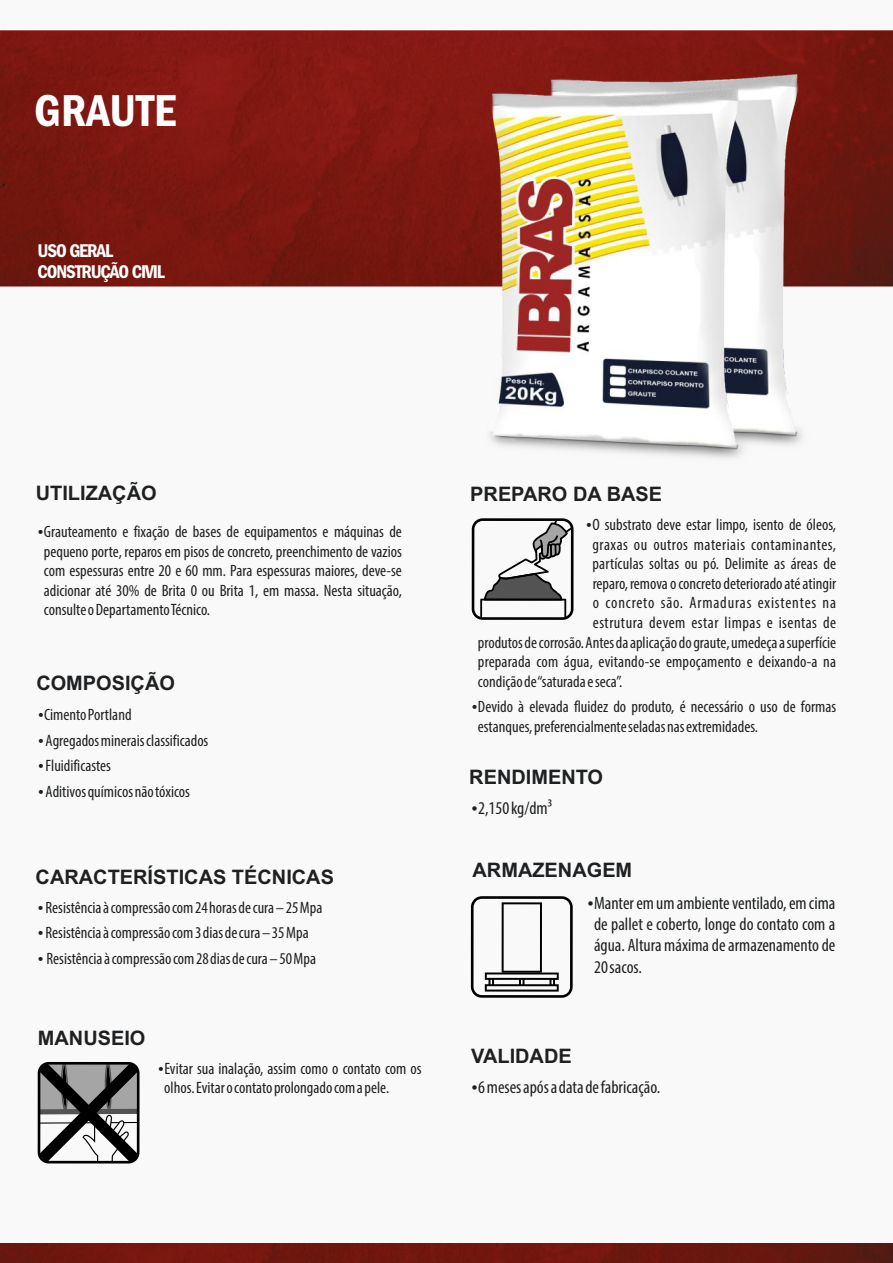
<style>
.page{position:relative;width:893px;height:1263px;background:#fff}
.page>*{position:absolute;margin:0;border:0;box-sizing:border-box;transform-origin:0 0}
.t1{font:600 condensed 46.2px "Franklin Gothic";color:#fff}
.t2{font:700 19.95px "Arial";color:#1e2022}
.t3{font:600 condensed 19.05px/21.6px "Franklin Gothic";letter-spacing:-.06em;color:#fff}
.t4{font:condensed 18px/21.3px "Myriad Pro";color:#1e2022;text-align:justify}
.t5{font:condensed 16.5px/19.5px "Myriad Pro";color:#1e2022}
.t6{font:condensed 16.5px "Myriad Pro";letter-spacing:.03em;color:#1e2022}
.t7{font:condensed 16.5px "Myriad Pro";letter-spacing:.05em;color:#1e2022}
</style>
<div class="page">
<img style="left:0;top:31px;width:893px;height:255px">
<img style="left:0;top:1243px;width:893px;height:20px">
<svg style="left:472px;top:518px;width:102px;height:102px"></svg>
<svg style="left:471px;top:896px;width:102px;height:102px"></svg>
<svg style="left:38px;top:1062px;width:102px;height:101px"></svg>
<img style="left:504px;top:55px;width:346px;height:392px">
<img style="left:445px;top:68px;width:346px;height:392px">
<h1 class="t1" style="left:34px;top:93px;width:144px">GRAUTE</h1>
<p class="t3" style="left:38px;top:241px;width:129px">USO GERAL<br>CONSTRUÇÃO CIVIL</p>
<p class="t2" style="left:36px;top:485px;width:122px">UTILIZAÇÃO</p>
<p class="t5" style="left:44px;top:523px;width:360px;text-align:justify">Grauteamento e fixação de bases de equipamentos e máquinas de pequeno porte, reparos em pisos de concreto, preenchimento de vazios com espessuras entre 20 e 60 mm. Para espessuras maiores, deve-se adicionar até 30% de Brita 0 ou Brita 1, em massa. Nesta situação, consulte o Departamento Técnico.</p>
<p class="t2" style="left:36px;top:676px;width:140px">COMPOSIÇÃO</p>
<p class="t5" style="left:44px;top:704px;width:166px;line-height:25.3px">Cimento Portland<br>Agregados minerais classificados<br>Fluidificastes<br>Aditivos químicos não tóxicos</p>
<p class="t2" style="left:36px;top:869px;width:300px">CARACTERÍSTICAS TÉCNICAS</p>
<p class="t5" style="left:46px;top:896px;width:278px;line-height:25.3px">Resistência à compressão com 24 horas de cura – 25 Mpa<br>Resistência à compressão com 3 dias de cura – 35 Mpa<br>Resistência à compressão com 28 dias de cura – 50 Mpa</p>
<p class="t2" style="left:38px;top:1031px;width:109px">MANUSEIO</p>
<p class="t5" style="left:164px;top:1060px;width:259px">Evitar sua inalação, assim como o contato com os olhos. Evitar o contato prolongado com a pele.</p>
<p class="t2" style="left:470px;top:486px;width:193px">PREPARO DA BASE</p>
<p class="t5" style="left:592px;top:516px;width:245px">O substrato deve estar limpo, isento de óleos,</p>
<p class="t6" style="left:592px;top:537px;width:245px">graxas ou outros materiais contaminantes,</p>
<p class="t5" style="left:593px;top:555px;width:245px">partículas soltas ou pó. Delimite as áreas de</p>
<p class="t5" style="left:593px;top:575px;width:245px">reparo, remova o concreto deteriorado até atingir</p>
<p class="t7" style="left:593px;top:596px;width:245px">o concreto são. Armaduras existentes na</p>
<p class="t6" style="left:593px;top:616px;width:245px">estrutura devem estar limpas e isentas de</p>
<p class="t5" style="left:478px;top:634px;width:360px">produtos de corrosão. Antes da aplicação do graute, umedeça a superfície</p>
<p class="t5" style="left:478px;top:653px;width:360px">preparada com água, evitando-se empoçamento e deixando-a na</p>
<p class="t5" style="left:478px;top:673px;width:146px">condição de “saturada e seca”.</p>
<p class="t5" style="left:478px;top:698px;width:360px">Devido à elevada fluidez do produto, é necessário o uso de formas estanques, preferencialmente seladas nas extremidades.</p>
<p class="t2" style="left:469px;top:769px;width:135px">RENDIMENTO</p>
<p class="t4" style="left:478px;top:799px;width:75px">2,150 kg/dm³</p>
<p class="t2" style="left:472px;top:862px;width:161px">ARMAZENAGEM</p>
<p class="t4" style="left:594px;top:893px;width:243px">Manter em um ambiente ventilado, em cima de pallet e coberto, longe do contato com a água. Altura máxima de armazenamento de 20 sacos.</p>
<p class="t2" style="left:471px;top:1048px;width:102px">VALIDADE</p>
<p class="t4" style="left:478px;top:1078px;width:184px">6 meses após a data de fabricação.</p>
</div>
